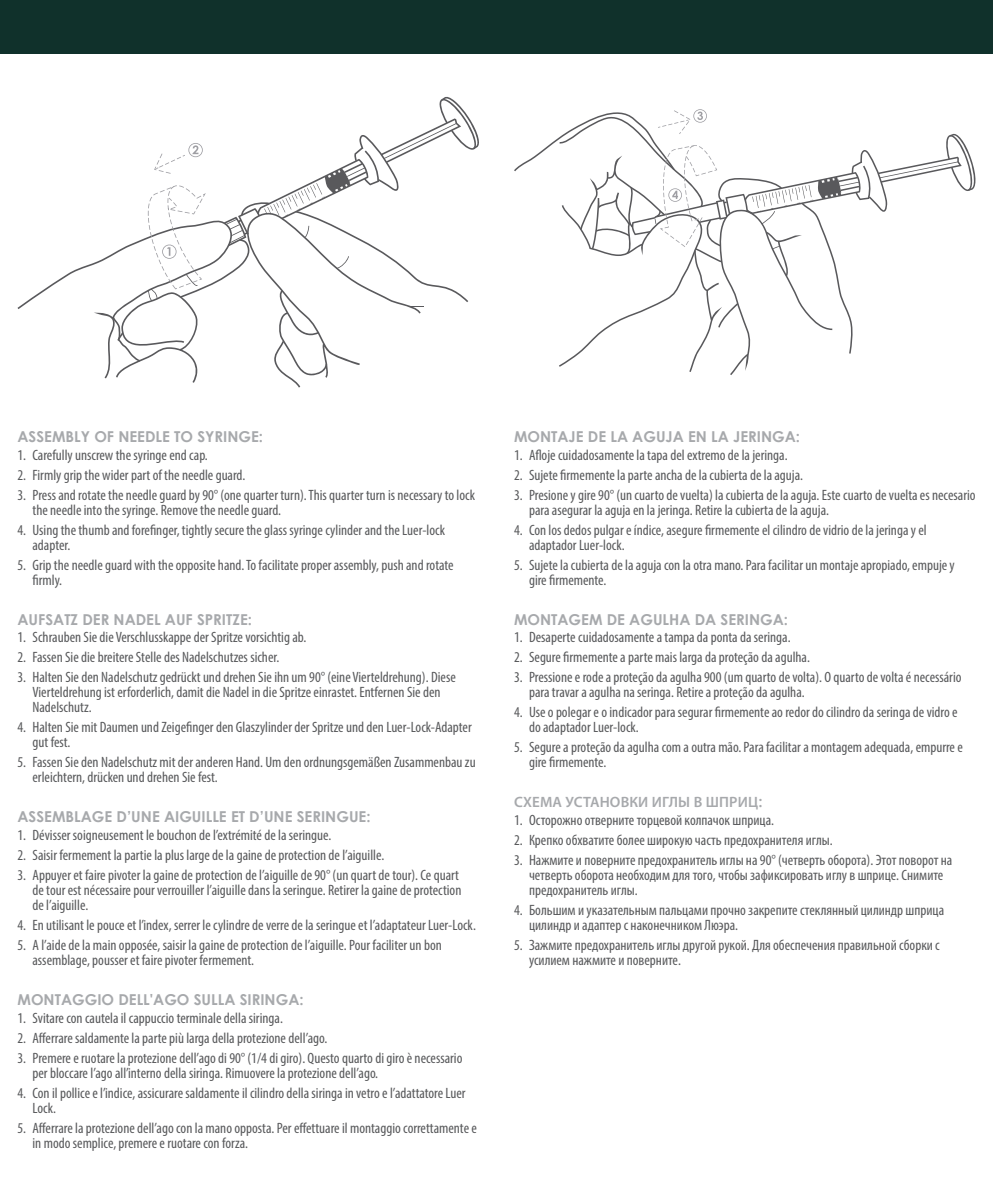
<style>
.page{position:relative;width:993px;height:1191px;background:#fff}
.page>*{position:absolute;margin:0;border:0;box-sizing:border-box;transform-origin:0 0}
.t1{font:condensed 15px/15px "Myriad Pro";color:#58595b}
.t2{font:700 15px "Century Gothic";color:#a7a9ac}
.t3{font:600 15px "Myriad Pro";letter-spacing:.01em;color:#a7a9ac}
.s1{font-family:"Century Gothic";font-weight:700}
</style>
<div class="page">
<div style="left:0;top:0;width:992px;height:53px;background:#10312b"></div>
<svg style="left:17px;top:96px;width:462px;height:291px"></svg>
<svg style="left:514px;top:109px;width:462px;height:266px"></svg>
<p class="t2" style="left:18px;top:427px;width:247px">ASSEMBLY OF NEEDLE TO SYRINGE:</p>
<p class="t1" style="left:18px;top:447px;width:192px">1. Carefully unscrew the syringe end cap.</p>
<p class="t1" style="left:18px;top:467px;width:229px">2. Firmly grip the wider part of the needle guard.</p>
<p class="t1" style="left:32px;top:487px;width:444px;text-indent:-15px">3. Press and rotate the needle guard by 90° (one quarter turn). This quarter turn is necessary to lock the needle into the syringe. Remove the needle guard.</p>
<p class="t1" style="left:32px;top:522px;width:414px;text-indent:-15px">4. Using the thumb and forefinger, tightly secure the glass syringe cylinder and the Luer-lock adapter.</p>
<p class="t1" style="left:32px;top:557px;width:422px;text-indent:-15px">5. Grip the needle guard with the opposite hand. To facilitate proper assembly, push and rotate firmly.</p>
<p class="t2" style="left:18px;top:610px;width:236px">AUFSATZ DER NADEL AUF SPRITZE:</p>
<p class="t1" style="left:18px;top:630px;width:290px">1. Schrauben Sie die Verschlusskappe der Spritze vorsichtig ab.</p>
<p class="t1" style="left:18px;top:650px;width:263px">2. Fassen Sie die breitere Stelle des Nadelschutzes sicher.</p>
<p class="t1" style="left:32px;top:670px;width:424px;text-indent:-15px">3. Halten Sie den Nadelschutz gedrückt und drehen Sie ihn um 90° (eine Vierteldrehung). Diese<br>Vierteldrehung ist erforderlich, damit die Nadel in die Spritze einrastet. Entfernen Sie den<br>Nadelschutz.</p>
<p class="t1" style="left:32px;top:720px;width:440px;text-indent:-15px">4. Halten Sie mit Daumen und Zeigefinger den Glaszylinder der Spritze und den Luer-Lock-Adapter gut fest.</p>
<p class="t1" style="left:32px;top:755px;width:444px;text-indent:-15px">5. Fassen Sie den Nadelschutz mit der anderen Hand. Um den ordnungsgemäßen Zusammenbau zu erleichtern, drücken und drehen Sie fest.</p>
<p class="t2" style="left:18px;top:807px;width:354px">ASSEMBLAGE D’UNE AIGUILLE ET D’UNE SERINGUE:</p>
<p class="t1" style="left:18px;top:827px;width:315px">1. Dévisser soigneusement le bouchon de l’extrémité de la seringue.</p>
<p class="t1" style="left:18px;top:847px;width:368px">2. Saisir fermement la partie la plus large de la gaine de protection de l’aiguille.</p>
<p class="t1" style="left:32px;top:867px;width:430px;text-indent:-15px">3. Appuyer et faire pivoter la gaine de protection de l’aiguille de 90° (un quart de tour). Ce quart de tour est nécessaire pour verrouiller l’aiguille dans la seringue. Retirer la gaine de protection de l’aiguille.</p>
<p class="t1" style="left:18px;top:917px;width:460px">4. En utilisant le pouce et l’index, serrer le cylindre de verre de la seringue et l’adaptateur Luer-Lock.</p>
<p class="t1" style="left:32px;top:937px;width:410px;text-indent:-15px">5. A l’aide de la main opposée, saisir la gaine de protection de l’aiguille. Pour faciliter un bon assemblage, pousser et faire pivoter fermement.</p>
<p class="t2" style="left:18px;top:990px;width:287px">MONTAGGIO DELL'AGO SULLA SIRINGA:</p>
<p class="t1" style="left:18px;top:1010px;width:267px">1. Svitare con cautela il cappuccio terminale della siringa.</p>
<p class="t1" style="left:18px;top:1030px;width:311px">2. Afferrare saldamente la parte più larga della protezione dell’ago.</p>
<p class="t1" style="left:32px;top:1050px;width:431px;text-indent:-15px">3. Premere e ruotare la protezione dell’ago di 90° (1/4 di giro). Questo quarto di giro è necessario per bloccare l’ago all’interno della siringa. Rimuovere la protezione dell’ago.</p>
<p class="t1" style="left:32px;top:1085px;width:434px;text-indent:-15px">4. Con il pollice e l’indice, assicurare saldamente il cilindro della siringa in vetro e l’adattatore Luer<br>Lock.</p>
<p class="t1" style="left:32px;top:1120px;width:446px;text-indent:-15px">5. Afferrare la protezione dell’ago con la mano opposta. Per effettuare il montaggio correttamente e in modo semplice, premere e ruotare con forza.</p>
<p class="t2" style="left:514px;top:427px;width:287px">MONTAJE DE LA AGUJA EN LA JERINGA:</p>
<p class="t1" style="left:514px;top:447px;width:275px">1. Afloje cuidadosamente la tapa del extremo de la jeringa.</p>
<p class="t1" style="left:514px;top:467px;width:290px">2. Sujete firmemente la parte ancha de la cubierta de la aguja.</p>
<p class="t1" style="left:529px;top:487px;width:448px;text-indent:-15px">3. Presione y gire 90° (un cuarto de vuelta) la cubierta de la aguja. Este cuarto de vuelta es necesario para asegurar la aguja en la jeringa. Retire la cubierta de la aguja.</p>
<p class="t1" style="left:529px;top:522px;width:399px;text-indent:-15px">4. Con los dedos pulgar e índice, asegure firmemente el cilindro de vidrio de la jeringa y el adaptador Luer-lock.</p>
<p class="t1" style="left:529px;top:557px;width:427px;text-indent:-15px">5. Sujete la cubierta de la aguja con la otra mano. Para facilitar un montaje apropiado, empuje y gire firmemente.</p>
<p class="t2" style="left:514px;top:610px;width:275px">MONTAGEM DE AGULHA DA SERINGA:</p>
<p class="t1" style="left:514px;top:630px;width:278px">1. Desaperte cuidadosamente a tampa da ponta da seringa.</p>
<p class="t1" style="left:514px;top:650px;width:297px">2. Segure firmemente a parte mais larga da proteção da agulha.</p>
<p class="t1" style="left:529px;top:670px;width:434px;text-indent:-15px">3. Pressione e rode a proteção da agulha 900 (um quarto de volta). O quarto de volta é necessário para travar a agulha na seringa. Retire a proteção da agulha.</p>
<p class="t1" style="left:529px;top:705px;width:430px;text-indent:-15px">4. Use o polegar e o indicador para segurar firmemente ao redor do cilindro da seringa de vidro e do adaptador Luer-lock.</p>
<p class="t1" style="left:529px;top:740px;width:435px;text-indent:-15px">5. Segure a proteção da agulha com a outra mão. Para facilitar a montagem adequada, empurre e gire firmemente.</p>
<p class="t3" style="left:514px;top:793px;width:250px">СХЕМА УСТАНОВКИ ИГЛЫ В ШПРИЦ<span class="s1">:</span></p>
<p class="t1" style="left:514px;top:812px;width:261px">1. Осторожно отверните торцевой колпачок шприца.</p>
<p class="t1" style="left:514px;top:832px;width:320px">2. Крепко обхватите более широкую часть предохранителя иглы.</p>
<p class="t1" style="left:529px;top:852px;width:425px;text-indent:-15px">3. Нажмите и поверните предохранитель иглы на 90° (четверть оборота). Этот поворот на четверть оборота необходим для того, чтобы зафиксировать иглу в шприце. Снимите предохранитель иглы.</p>
<p class="t1" style="left:529px;top:902px;width:416px;text-indent:-15px">4. Большим и указательным пальцами прочно закрепите стеклянный цилиндр шприца цилиндр и адаптер с наконечником Люэра.</p>
<p class="t1" style="left:529px;top:937px;width:412px;text-indent:-15px">5. Зажмите предохранитель иглы другой рукой. Для обеспечения правильной сборки с усилием нажмите и поверните.</p>
</div>
